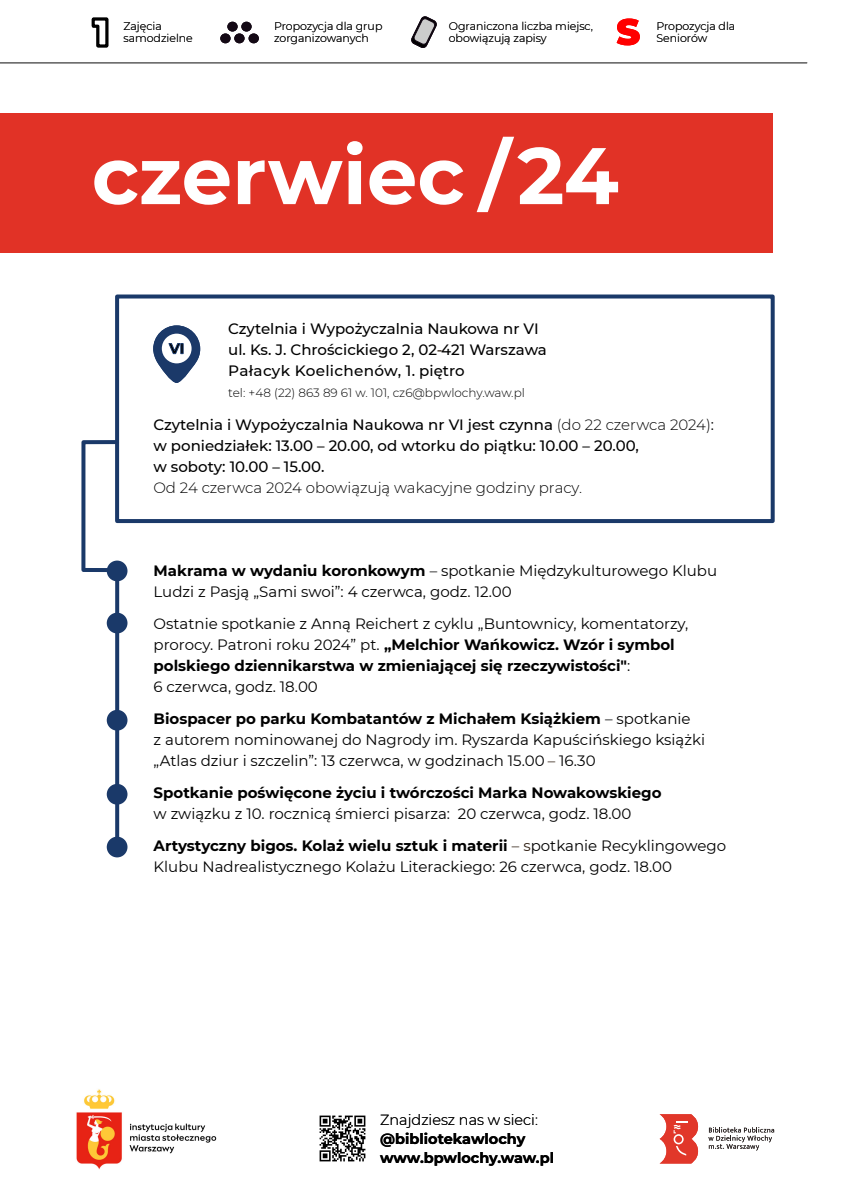
<style>
.page{position:relative;width:842px;height:1191px;background:#fff}
.page>*{position:absolute;margin:0;border:0;box-sizing:border-box;transform-origin:0 0}
.t1{font:700 80px "Montserrat";color:#fff}
.t2{font:15px/21px "Montserrat";color:#000}
.t3{font:500 15px/21px "Montserrat";color:#000}
.t4{font:700 15px "Montserrat";color:#000}
.t5{font:300 15px "Montserrat";color:#000}
.t6{font:700 14.6px/18.9px "Montserrat";color:#000}
.t7{font:300 14.6px "Montserrat";color:#000}
.t8{font:300 12px "Montserrat";color:#000}
.t9{font:300 11px/12px "Montserrat";color:#000}
.s1{color:#302013}
.s2{font-weight:300}
.s3{font-weight:400}
.s4{font-weight:700}
</style>
<div class="page">
<div style="left:0;top:113px;width:773px;height:139px;background:#e13226"></div>
<img style="left:319px;top:1115px;width:47px;height:47px">
<img style="left:76px;top:1089px;width:141px;height:81px">
<svg style="left:660px;top:1114px;width:38px;height:49px"></svg>
<svg style="left:708px;top:1127px;width:66px;height:23px"></svg>
<hr style="left:0;top:63px;width:807px;height:1px;background:#595959">
<svg style="left:91px;top:17px;width:18px;height:31px"></svg>
<div style="left:227px;top:22px;width:11px;height:10px;background:#140915;border-radius:50%"></div>
<div style="left:241px;top:22px;width:11px;height:10px;background:#140915;border-radius:50%"></div>
<div style="left:234px;top:33px;width:11px;height:10px;background:#140915;border-radius:50%"></div>
<div style="left:220px;top:33px;width:11px;height:10px;background:#140915;border-radius:50%"></div>
<div style="left:249px;top:33px;width:10px;height:10px;background:#140915;border-radius:50%"></div>
<svg style="left:411px;top:16px;width:26px;height:32px"></svg>
<svg style="left:617px;top:18px;width:23px;height:27px"></svg>
<div style="left:107px;top:560px;width:20px;height:21px;background:#1a3969;border-radius:50%"></div>
<div style="left:107px;top:612px;width:20px;height:21px;background:#1a3969;border-radius:50%"></div>
<div style="left:107px;top:710px;width:20px;height:20px;background:#1a3969;border-radius:50%"></div>
<div style="left:107px;top:784px;width:20px;height:20px;background:#1a3969;border-radius:50%"></div>
<div style="left:107px;top:836px;width:20px;height:21px;background:#1a3969;border-radius:50%"></div>
<svg style="left:81px;top:440px;width:40px;height:407px"></svg>
<div style="left:115px;top:294px;width:660px;height:229px;border:4px solid #1a3969"></div>
<svg style="left:153px;top:325px;width:47px;height:58px"></svg>
<p class="t9" style="left:274px;top:20px;width:110px">Propozycja dla grup zorganizowanych</p>
<p class="t9" style="left:449px;top:20px;width:146px">Ograniczona liczba miejsc, obowiązują zapisy</p>
<p class="t9" style="left:123px;top:20px;width:71px">Zajęcia samodzielne</p>
<p class="t9" style="left:656px;top:20px;width:80px">Propozycja dla<br>Seniorów</p>
<h1 class="t1" style="left:92px;top:127px;width:528px">czerwiec /24</h1>
<p class="t3" style="left:228px;top:318px;width:320px">Czytelnia i Wypożyczalnia Naukowa nr VI ul. Ks. J. Chrościckiego 2, 02<span class="s1">-</span>421 Warszawa<br>Pałacyk Koelichenów, 1. piętro</p>
<p class="t8" style="left:228px;top:385px;width:298px">tel: +48 (22) 863 89 61 w. 101, cz6@bpwlochy.waw.pl</p>
<p class="t3" style="left:153px;top:414px;width:562px">Czytelnia i Wypożyczalnia Naukowa nr VI jest czynna <span class="s2">(do 22 czerwca 2024)</span><span class="s3">: </span>w poniedziałek: 13.00 – 20.00, od wtorku do piątku: 10.00 – 20.00,<br>w soboty: 10.00 – 15.00.</p>
<p class="t5" style="left:153px;top:478px;width:430px">Od 24 czerwca 2024 obowiązują wakacyjne godziny pracy.</p>
<p class="t2" style="left:154px;top:560px;width:565px"><span class="s4">Makrama w wydaniu koronkowym</span> – spotkanie Międzykulturowego Klubu<br>Ludzi z Pasją „Sami swoi”: 4 czerwca, godz. 12.00</p>
<p class="t2" style="left:154px;top:613px;width:536px">Ostatnie spotkanie z Anną Reichert z cyklu „Buntownicy, komentatorzy, prorocy. Patroni roku 2024” pt. <span class="s4">„Melchior Wańkowicz. Wzór i symbol polskiego dziennikarstwa w zmieniającej się rzeczywistości"</span>:<br>6 czerwca, godz. 18.00</p>
<p class="t2" style="left:154px;top:708px;width:553px"><span class="s4">Biospacer po parku Kombatantów z Michałem Książkiem</span> – spotkanie<br>z autorem nominowanej do Nagrody im. Ryszarda Kapuścińskiego książki „Atlas dziur i szczelin”: 13 czerwca, w godzinach 15.00 <span class="s1">–</span> 16.30</p>
<p class="t4" style="left:154px;top:784px;width:509px">Spotkanie poświęcone życiu i twórczości Marka Nowakowskiego</p>
<p class="t2" style="left:154px;top:798px;width:574px;line-height:32px">w związku z 10. rocznicą śmierci pisarza: 20 czerwca, godz. 18.00<br><span class="s4">Artystyczny bigos. Kolaż wielu sztuk i materii</span> <span class="s1">– s</span>potkanie Recyklingowego</p>
<p class="t2" style="left:154px;top:856px;width:520px">Klubu Nadrealistycznego Kolażu Literackiego: 26 czerwca, godz. 18.00</p>
<p class="t7" style="left:380px;top:1110px;width:159px">Znajdziesz nas w sieci:</p>
<p class="t6" style="left:380px;top:1129px;width:175px">@bibliotekawlochy www.bpwlochy.waw.pl</p>
</div>
